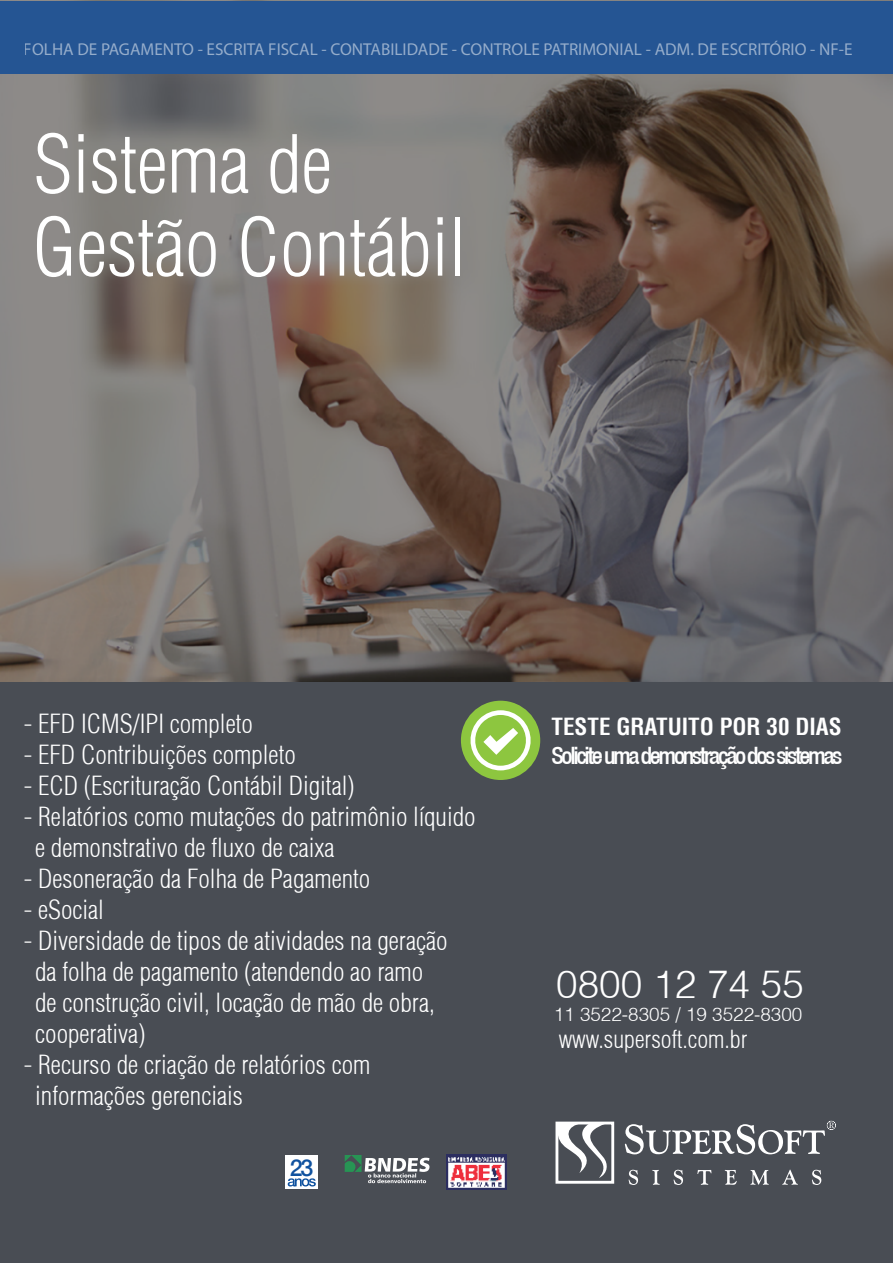
<style>
.page{position:relative;width:893px;height:1263px;background:#fff}
.page>*{position:absolute;margin:0;border:0;box-sizing:border-box;transform-origin:0 0}
.t1{font:300 condensed 77.85px/83.1px "Helvetica";color:#fff}
.t2{font:300 38.7px "Helvetica";color:#fff}
.t3{font:300 condensed 25.8px/30.9px "Helvetica";color:#fff}
.t4{font:300 condensed 24.45px "Helvetica";color:#fff}
.t5{font:500 condensed 24px "Helvetica 67";letter-spacing:-.1em;color:#fff}
.t6{font:700 condensed 23.1px "Helvetica";color:#fff}
.t7{font:500 23.1px "Helvetica 65";color:#10529f}
.t8{font:300 18.9px "Helvetica";color:#fff}
.t9{font:17.25px "Myriad Pro";color:#fff}
</style>
<div class="page">
<img style="left:0;top:74px;width:893px;height:609px">
<div style="left:0;top:683px;width:893px;height:580px;background:#494d54"></div>
<div style="left:461px;top:701px;width:79px;height:79px;background:#8dc63f;border-radius:50%"></div>
<svg style="left:470px;top:710px;width:61px;height:60px"></svg>
<svg style="left:559px;top:1125px;width:48px;height:53px"></svg>
<svg style="left:625px;top:1121px;width:211px;height:33px"></svg>
<svg style="left:629px;top:1169px;width:192px;height:16px"></svg>
<div style="left:555px;top:1121px;width:59px;height:63px;border:3px solid #fff"></div>
<div style="left:286px;top:1155px;width:32px;height:34px;background:#fff"></div>
<svg style="left:288px;top:1178px;width:28px;height:8px"></svg>
<svg style="left:345px;top:1155px;width:84px;height:28px"></svg>
<img style="left:447px;top:1155px;width:59px;height:35px">
<div style="left:0;top:1px;width:893px;height:73px;background:#255593"></div>
<p class="t9" style="left:24px;top:39px;width:830px">FOLHA DE PAGAMENTO - ESCRITA FISCAL - CONTABILIDADE - CONTROLE PATRIMONIAL - ADM. DE ESCRITÓRIO - NF-E</p>
<h1 class="t1" style="left:33px;top:122px;width:434px">Sistema de<br>Gestão Contábil</h1>
<p class="t3" style="left:24px;top:708px;width:231px">- EFD ICMS/IPI completo</p>
<p class="t3" style="left:24px;top:739px;width:274px">- EFD Contribuições completo</p>
<p class="t3" style="left:24px;top:770px;width:332px">- ECD (Escrituração Contábil Digital)</p>
<p class="t3" style="left:35px;top:801px;width:442px;text-indent:-11px">- Relatórios como mutações do patrimônio líquido e demonstrativo de fluxo de caixa</p>
<p class="t3" style="left:24px;top:863px;width:348px">- Desoneração da Folha de Pagamento</p>
<p class="t3" style="left:24px;top:894px;width:82px">- eSocial</p>
<p class="t3" style="left:35px;top:925px;width:414px;text-indent:-11px">- Diversidade de tipos de atividades na geração da folha de pagamento (atendendo ao ramo de construção civil, locação de mão de obra, cooperativa)</p>
<p class="t3" style="left:35px;top:1049px;width:337px;text-indent:-11px">- Recurso de criação de relatórios com informações gerenciais</p>
<p class="t7" style="left:290px;top:1154px;width:25px">23</p>
<p class="t6" style="left:552px;top:712px;width:291px">TESTE GRATUITO POR 30 DIAS</p>
<p class="t5" style="left:552px;top:741px;width:292px">Solicite uma demonstração dos sistemas</p>
<h2 class="t2" style="left:556px;top:960px;width:249px">0800 12 74 55</h2>
<p class="t8" style="left:554px;top:1002px;width:250px">11 3522-8305 / 19 3522-8300</p>
<p class="t4" style="left:559px;top:1024px;width:190px">www.supersoft.com.br</p>
</div>
